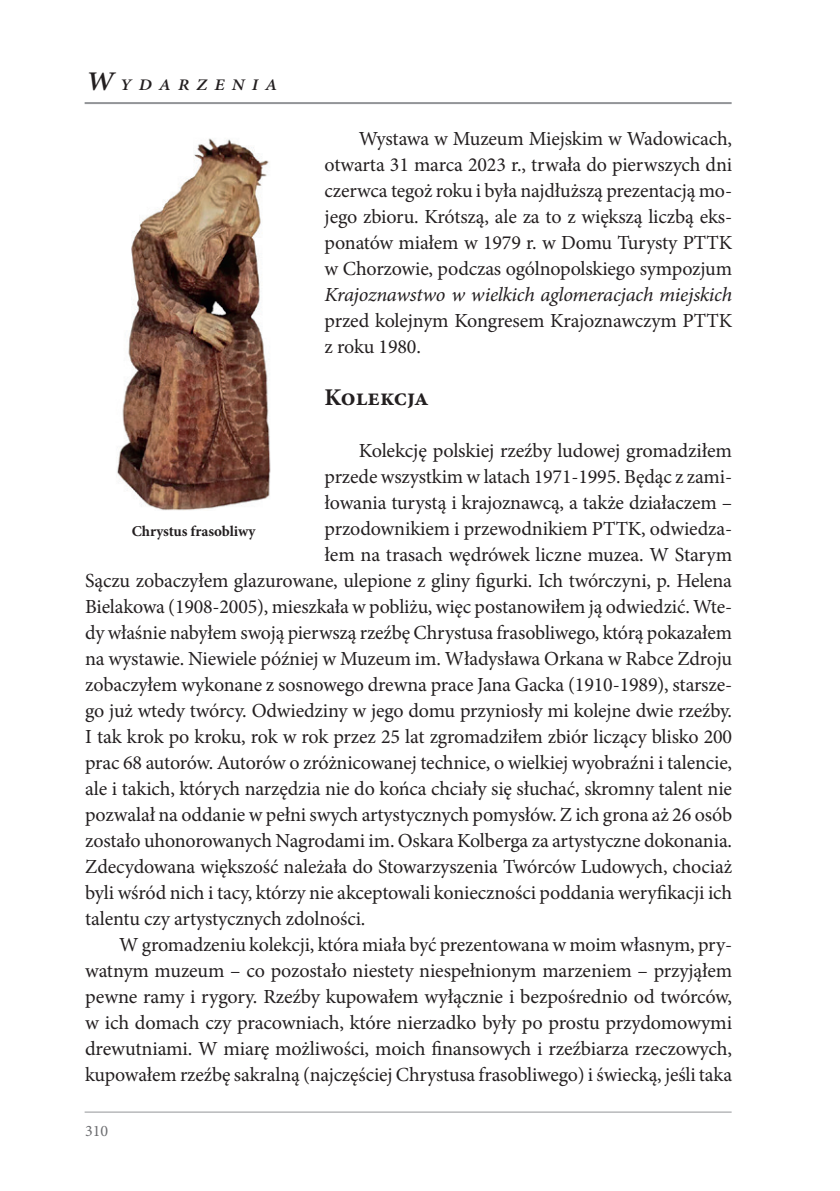
<style>
.page{position:relative;width:840px;height:1191px;background:#fff}
.page>*{position:absolute;margin:0;border:0;box-sizing:border-box;transform-origin:0 0}
.t1{font:700 24px "Minion Pro";letter-spacing:-.005em;color:#231f20}
.t2{font:20px/26px "Minion Pro";letter-spacing:-.01em;color:#231f20;text-align:justify}
.t3{font:italic 20px "Minion Pro";letter-spacing:-.015em;color:#231f20}
.t4{font:italic 600 16.2px "Minion Pro";letter-spacing:.4em;color:#231f20;scale:1.11 1}
.t5{font:16px "Minion Pro";color:#6c6d70}
.t6{font:700 15px "Minion Pro";letter-spacing:-.005em;color:#231f20}
.s1{font-size:27px}
</style>
<div class="page">
<hr style="left:85px;top:1111px;width:646px;height:1px;background:#939598">
<hr style="left:85px;top:102px;width:646px;height:2px;background:#939598">
<img style="left:116px;top:138px;width:155px;height:372px">
<p class="t4" style="left:86px;top:73px;width:174px"><span class="s1">W</span>YDARZENIA</p>
<p class="t2" style="left:324px;top:126px;width:409px;text-indent:34px">Wystawa w Muzeum Miejskim w Wadowicach, otwarta 31 marca 2023 r., trwała do pierwszych dni czerwca tegoż roku i była najdłuższą prezentacją mo&shy;jego zbioru. Krótszą, ale za to z większą liczbą eks&shy;ponatów miałem w 1979 r. w Domu Turysty PTTK w Chorzowie, podczas ogólnopolskiego sympozjum</p>
<p class="t3" style="left:324px;top:281px;width:409px">Krajoznawstwo w wielkich aglomeracjach miejskich</p>
<p class="t2" style="left:324px;top:308px;width:409px">przed kolejnym Kongresem Krajoznawczym PTTK z roku 1980.</p>
<p class="t1" style="left:324px;top:380px;width:106px">Kolekcja</p>
<p class="t2" style="left:358px;top:438px;width:375px">Kolekcję polskiej rzeźby ludowej gromadziłem</p>
<p class="t2" style="left:324px;top:464px;width:409px">przede wszystkim w latach 1971-1995. Będąc z zami-</p>
<p class="t2" style="left:324px;top:490px;width:409px">łowania turystą i krajoznawcą, a także działaczem –</p>
<p class="t2" style="left:324px;top:516px;width:409px">przodownikiem i przewodnikiem PTTK, odwiedza-</p>
<p class="t2" style="left:324px;top:542px;width:409px">łem na trasach wędrówek liczne muzea. W Starym</p>
<p class="t2" style="left:85px;top:568px;width:648px">Sączu zobaczyłem glazurowane, ulepione z gliny figurki. Ich twórczyni, p. Helena</p>
<p class="t2" style="left:85px;top:594px;width:648px">Bielakowa (1908-2005), mieszkała w pobliżu, więc postanowiłem ją odwiedzić. Wte-</p>
<p class="t2" style="left:85px;top:620px;width:648px">dy właśnie nabyłem swoją pierwszą rzeźbę Chrystusa frasobliwego, którą pokazałem</p>
<p class="t2" style="left:85px;top:646px;width:648px">na wystawie. Niewiele później w Muzeum im. Władysława Orkana w Rabce Zdroju</p>
<p class="t2" style="left:85px;top:672px;width:648px">zobaczyłem wykonane z sosnowego drewna prace Jana Gacka (1910-1989), starsze-</p>
<p class="t2" style="left:85px;top:698px;width:648px">go już wtedy twórcy. Odwiedziny w jego domu przyniosły mi kolejne dwie rzeźby.</p>
<p class="t2" style="left:85px;top:724px;width:648px">I tak krok po kroku, rok w rok przez 25 lat zgromadziłem zbiór liczący blisko 200</p>
<p class="t2" style="left:85px;top:750px;width:648px">prac 68 autorów. Autorów o zróżnicowanej technice, o wielkiej wyobraźni i talencie,</p>
<p class="t2" style="left:85px;top:776px;width:648px">ale i takich, których narzędzia nie do końca chciały się słuchać, skromny talent nie</p>
<p class="t2" style="left:85px;top:802px;width:648px">pozwalał na oddanie w pełni swych artystycznych pomysłów. Z ich grona aż 26 osób</p>
<p class="t2" style="left:85px;top:828px;width:648px">zostało uhonorowanych Nagrodami im. Oskara Kolberga za artystyczne dokonania.</p>
<p class="t2" style="left:85px;top:854px;width:648px">Zdecydowana większość należała do Stowarzyszenia Twórców Ludowych, chociaż</p>
<p class="t2" style="left:85px;top:880px;width:648px">byli wśród nich i tacy, którzy nie akceptowali konieczności poddania weryfikacji ich</p>
<p class="t2" style="left:85px;top:906px;width:282px">talentu czy artystycznych zdolności.</p>
<p class="t2" style="left:119px;top:932px;width:614px">W gromadzeniu kolekcji, która miała być prezentowana w moim własnym, pry-</p>
<p class="t2" style="left:85px;top:958px;width:648px">watnym muzeum – co pozostało niestety niespełnionym marzeniem – przyjąłem</p>
<p class="t2" style="left:85px;top:984px;width:648px">pewne ramy i rygory. Rzeźby kupowałem wyłącznie i bezpośrednio od twórców,</p>
<p class="t2" style="left:85px;top:1010px;width:648px">w ich domach czy pracowniach, które nierzadko były po prostu przydomowymi</p>
<p class="t2" style="left:85px;top:1036px;width:648px">drewutniami. W miarę możliwości, moich finansowych i rzeźbiarza rzeczowych,</p>
<p class="t2" style="left:85px;top:1062px;width:648px">kupowałem rzeźbę sakralną (najczęściej Chrystusa frasobliwego) i świecką, jeśli taka</p>
<p class="t6" style="left:132px;top:520px;width:125px">Chrystus frasobliwy</p>
<p class="t5" style="left:85px;top:1120px;width:25px">310</p>
</div>
